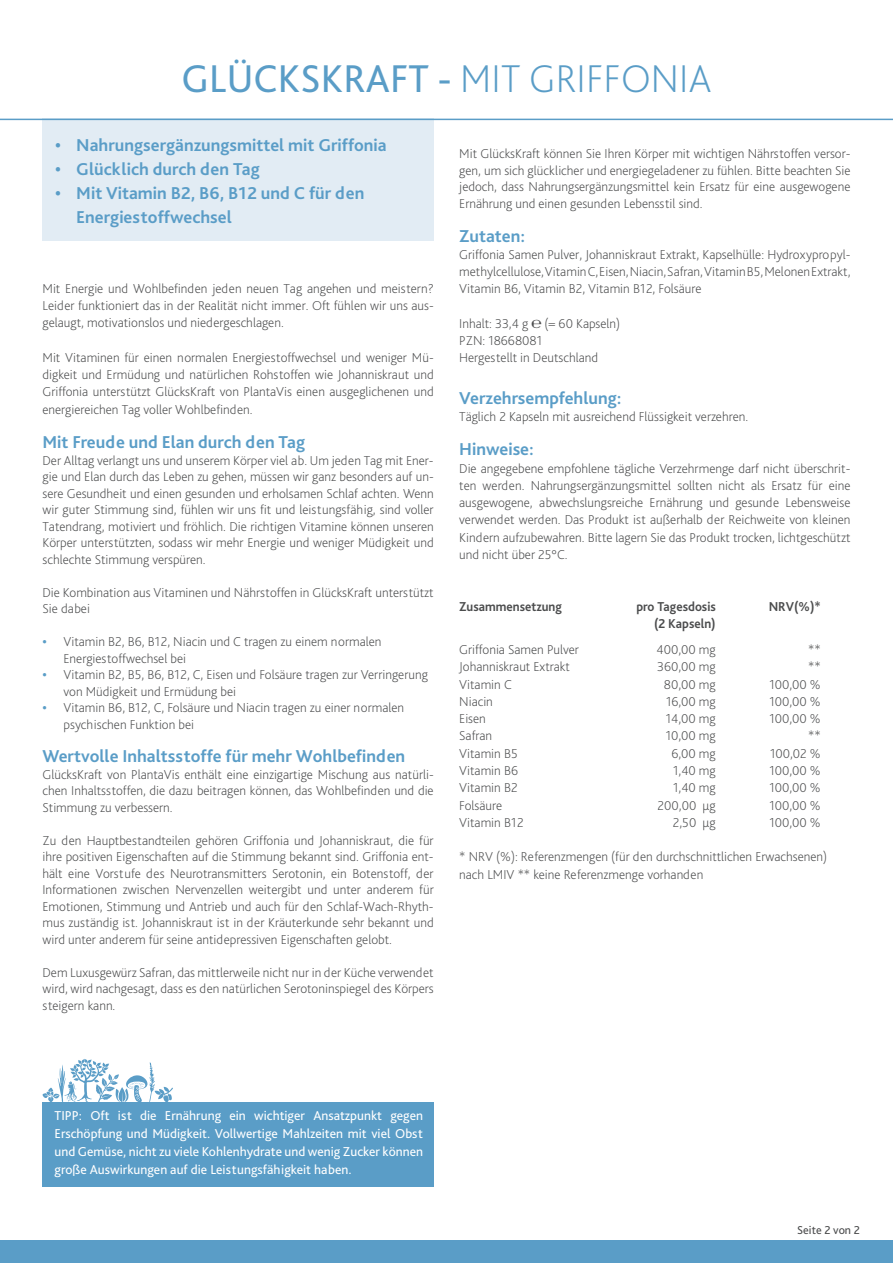
<style>
.page{position:relative;width:893px;height:1263px;background:#fff}
.page>*{position:absolute;margin:0;border:0;box-sizing:border-box;transform-origin:0 0}
.t1{font:40.5px "Bliss Pro";letter-spacing:.005em;color:#5a9dc7}
.t2{font:700 18px/24px "Bliss Pro";color:#5a9dc7}
.t3{font:200 13.5px/16.5px "Bliss Pro";color:#4b4c4d;text-align:justify}
.t4{font:13.5px/18px "Bliss Pro";color:#fff;text-align:justify}
.t5{font:700 13.5px "Bliss Pro";color:#4b4c4d;scale:.95 1}
.t6{font:12px "Bliss Pro";color:#4b4c4d}
.s1{font-weight:200}
.s2{font-weight:700;color:#5a9dc7}
</style>
<div class="page">
<div style="left:43px;top:1102px;width:391px;height:85px;background:#5a9dc7"></div>
<svg style="left:42px;top:1059px;width:131px;height:43px"></svg>
<div style="left:43px;top:119px;width:391px;height:122px;background:#e2ecf4"></div>
<hr style="left:0;top:119px;width:893px;height:1px;background:#5a9dc7">
<div style="left:0;top:1240px;width:893px;height:23px;background:#5a9dc7"></div>
<h1 class="t1" style="left:182px;top:54px;width:531px">GLÜCKSKRAFT - <span class="s1">MIT GRIFFONIA</span></h1>
<h2 class="t2" style="left:55px;top:133px;width:333px">• Nahrungsergänzungsmittel mit Griffonia</h2>
<h2 class="t2" style="left:55px;top:157px;width:206px">• Glücklich durch den Tag</h2>
<h2 class="t2" style="left:76px;top:181px;width:290px;text-indent:-21px">• Mit Vitamin B2, B6, B12 und C für den<br>Energiestoffwechsel</h2>
<p class="t3" style="left:43px;top:279px;width:393px;line-height:17.2px">Mit Energie und Wohlbefinden jeden neuen Tag angehen und meistern?<br>Leider funktioniert das in der Realität nicht immer. Oft fühlen wir uns aus&shy;gelaugt, motivationslos und niedergeschlagen.</p>
<p class="t3" style="left:43px;top:348px;width:393px;line-height:17.2px">Mit Vitaminen für einen normalen Energiestoffwechsel und weniger Mü&shy;digkeit und Ermüdung und natürlichen Rohstoffen wie Johanniskraut und Griffonia unterstützt GlücksKraft von PlantaVis einen ausgeglichenen und energiereichen Tag voller Wohlbefinden.</p>
<h2 class="t2" style="left:43px;top:430px;width:264px">Mit Freude und Elan durch den Tag</h2>
<p class="t3" style="left:43px;top:451px;width:393px">Der Alltag verlangt uns und unserem Körper viel ab. Um jeden Tag mit Ener&shy;gie und Elan durch das Leben zu gehen, müssen wir ganz besonders auf un&shy;sere Gesundheit und einen gesunden und erholsamen Schlaf achten. Wenn wir guter Stimmung sind, fühlen wir uns fit und leistungsfähig, sind voller Tatendrang, motiviert und fröhlich. Die richtigen Vitamine können unseren Körper unterstützten, sodass wir mehr Energie und weniger Müdigkeit und schlechte Stimmung verspüren.</p>
<p class="t3" style="left:43px;top:583px;width:393px">Die Kombination aus Vitaminen und Nährstoffen in GlücksKraft unterstützt<br>Sie dabei</p>
<p class="t3" style="left:64px;top:633px;width:319px;text-indent:-21px"><span class="s2">•</span> Vitamin B2, B6, B12, Niacin und C tragen zu einem normalen<br>Energiestoffwechsel bei</p>
<p class="t3" style="left:64px;top:666px;width:366px;text-indent:-21px"><span class="s2">•</span> Vitamin B2, B5, B6, B12, C, Eisen und Folsäure tragen zur Verringerung von Müdigkeit und Ermüdung bei</p>
<p class="t3" style="left:64px;top:699px;width:342px;text-indent:-21px"><span class="s2">•</span> Vitamin B6, B12, C, Folsäure und Niacin tragen zu einer normalen psychischen Funktion bei</p>
<h2 class="t2" style="left:43px;top:744px;width:364px">Wertvolle Inhaltsstoffe für mehr Wohlbefinden</h2>
<p class="t3" style="left:43px;top:766px;width:393px">GlücksKraft von PlantaVis enthält eine einzigartige Mischung aus natürli&shy;chen Inhaltsstoffen, die dazu beitragen können, das Wohlbefinden und die Stimmung zu verbessern.</p>
<p class="t3" style="left:43px;top:832px;width:393px">Zu den Hauptbestandteilen gehören Griffonia und Johanniskraut, die für ihre positiven Eigenschaften auf die Stimmung bekannt sind. Griffonia ent&shy;hält eine Vorstufe des Neurotransmitters Serotonin, ein Botenstoff, der Informationen zwischen Nervenzellen weitergibt und unter anderem für Emotionen, Stimmung und Antrieb und auch für den Schlaf-Wach-Rhyth&shy;mus zuständig ist. Johanniskraut ist in der Kräuterkunde sehr bekannt und wird unter anderem für seine antidepressiven Eigenschaften gelobt.</p>
<p class="t3" style="left:43px;top:964px;width:393px">Dem Luxusgewürz Safran, das mittlerweile nicht nur in der Küche verwendet wird, wird nachgesagt, dass es den natürlichen Serotoninspiegel des Körpers steigern kann.</p>
<p class="t3" style="left:459px;top:145px;width:393px">Mit GlücksKraft können Sie Ihren Körper mit wichtigen Nährstoffen versor&shy;gen, um sich glücklicher und energiegeladener zu fühlen. Bitte beachten Sie jedoch, dass Nahrungsergänzungsmittel kein Ersatz für eine ausgewogene Ernährung und einen gesunden Lebensstil sind.</p>
<h2 class="t2" style="left:459px;top:223px;width:67px">Zutaten:</h2>
<p class="t3" style="left:459px;top:245px;width:393px;line-height:17.2px">Griffonia Samen Pulver, Johanniskraut Extrakt, Kapselhülle: Hydroxypropyl&shy;methylcellulose, Vitamin C, Eisen, Niacin, Safran, Vitamin B5, Melonen Extrakt, Vitamin B6, Vitamin B2, Vitamin B12, Folsäure</p>
<p class="t3" style="left:459px;top:314px;width:163px;line-height:17.2px;text-align:left">Inhalt: 33,4 g ℮ (= 60 Kapseln)<br>PZN: 18668081<br>Hergestellt in Deutschland</p>
<h2 class="t2" style="left:459px;top:385px;width:164px">Verzehrsempfehlung:</h2>
<p class="t3" style="left:459px;top:408px;width:290px">Täglich 2 Kapseln mit ausreichend Flüssigkeit verzehren.</p>
<h2 class="t2" style="left:459px;top:437px;width:76px">Hinweise:</h2>
<p class="t3" style="left:459px;top:459px;width:393px;line-height:17.2px">Die angegebene empfohlene tägliche Verzehrmenge darf nicht überschrit&shy;ten werden. Nahrungsergänzungsmittel sollten nicht als Ersatz für eine ausgewogene, abwechslungsreiche Ernährung und gesunde Lebensweise verwendet werden. Das Produkt ist außerhalb der Reichweite von kleinen Kindern aufzubewahren. Bitte lagern Sie das Produkt trocken, lichtgeschützt und nicht über 25°C.</p>
<p class="t5" style="left:459px;top:598px;width:110px">Zusammensetzung</p>
<p class="t5" style="left:636px;top:598px;width:85px">pro Tagesdosis</p>
<p class="t5" style="left:769px;top:598px;width:56px">NRV(%)*</p>
<p class="t5" style="left:654px;top:615px;width:66px">(2 Kapseln)</p>
<p class="t3" style="left:459px;top:641px;width:121px">Griffonia Samen Pulver</p>
<p class="t3" style="left:657px;top:641px;width:61px">400,00 mg</p>
<p class="t3" style="left:808px;top:641px;width:14px">**</p>
<p class="t3" style="left:459px;top:658px;width:112px">Johanniskraut Extrakt</p>
<p class="t3" style="left:657px;top:658px;width:60px">360,00 mg</p>
<p class="t3" style="left:808px;top:658px;width:14px">**</p>
<p class="t3" style="left:459px;top:676px;width:54px">Vitamin C</p>
<p class="t3" style="left:664px;top:676px;width:53px">80,00 mg</p>
<p class="t3" style="left:769px;top:676px;width:53px">100,00 %</p>
<p class="t3" style="left:459px;top:693px;width:35px">Niacin</p>
<p class="t3" style="left:666px;top:693px;width:51px">16,00 mg</p>
<p class="t3" style="left:769px;top:693px;width:53px">100,00 %</p>
<p class="t3" style="left:459px;top:710px;width:28px">Eisen</p>
<p class="t3" style="left:666px;top:710px;width:51px">14,00 mg</p>
<p class="t3" style="left:769px;top:710px;width:53px">100,00 %</p>
<p class="t3" style="left:459px;top:727px;width:35px">Safran</p>
<p class="t3" style="left:666px;top:727px;width:52px">10,00 mg</p>
<p class="t3" style="left:808px;top:727px;width:14px">**</p>
<p class="t3" style="left:459px;top:745px;width:60px">Vitamin B5</p>
<p class="t3" style="left:671px;top:745px;width:46px">6,00 mg</p>
<p class="t3" style="left:770px;top:745px;width:52px">100,02 %</p>
<p class="t3" style="left:459px;top:762px;width:60px">Vitamin B6</p>
<p class="t3" style="left:673px;top:762px;width:44px">1,40 mg</p>
<p class="t3" style="left:769px;top:762px;width:53px">100,00 %</p>
<p class="t3" style="left:459px;top:779px;width:60px">Vitamin B2</p>
<p class="t3" style="left:673px;top:779px;width:44px">1,40 mg</p>
<p class="t3" style="left:769px;top:779px;width:53px">100,00 %</p>
<p class="t3" style="left:459px;top:796px;width:44px">Folsäure</p>
<p class="t3" style="left:658px;top:796px;width:60px">200,00 μg</p>
<p class="t3" style="left:769px;top:796px;width:53px">100,00 %</p>
<p class="t3" style="left:459px;top:814px;width:66px">Vitamin B12</p>
<p class="t3" style="left:673px;top:814px;width:44px">2,50 μg</p>
<p class="t3" style="left:769px;top:814px;width:53px">100,00 %</p>
<p class="t3" style="left:459px;top:848px;width:369px;line-height:17.2px">* NRV (%): Referenzmengen (für den durchschnittlichen Erwachsenen) nach LMIV ** keine Referenzmenge vorhanden</p>
<p class="t4" style="left:55px;top:1106px;width:370px">TIPP: Oft ist die Ernährung ein wichtiger Ansatzpunkt gegen Erschöpfung und Müdigkeit. Vollwertige Mahlzeiten mit viel Obst und Gemüse, nicht zu viele Kohlenhydrate und wenig Zucker können große Auswirkungen auf die Leistungsfähigkeit haben.</p>
<p class="t6" style="left:797px;top:1222px;width:64px">Seite 2 von 2</p>
</div>
